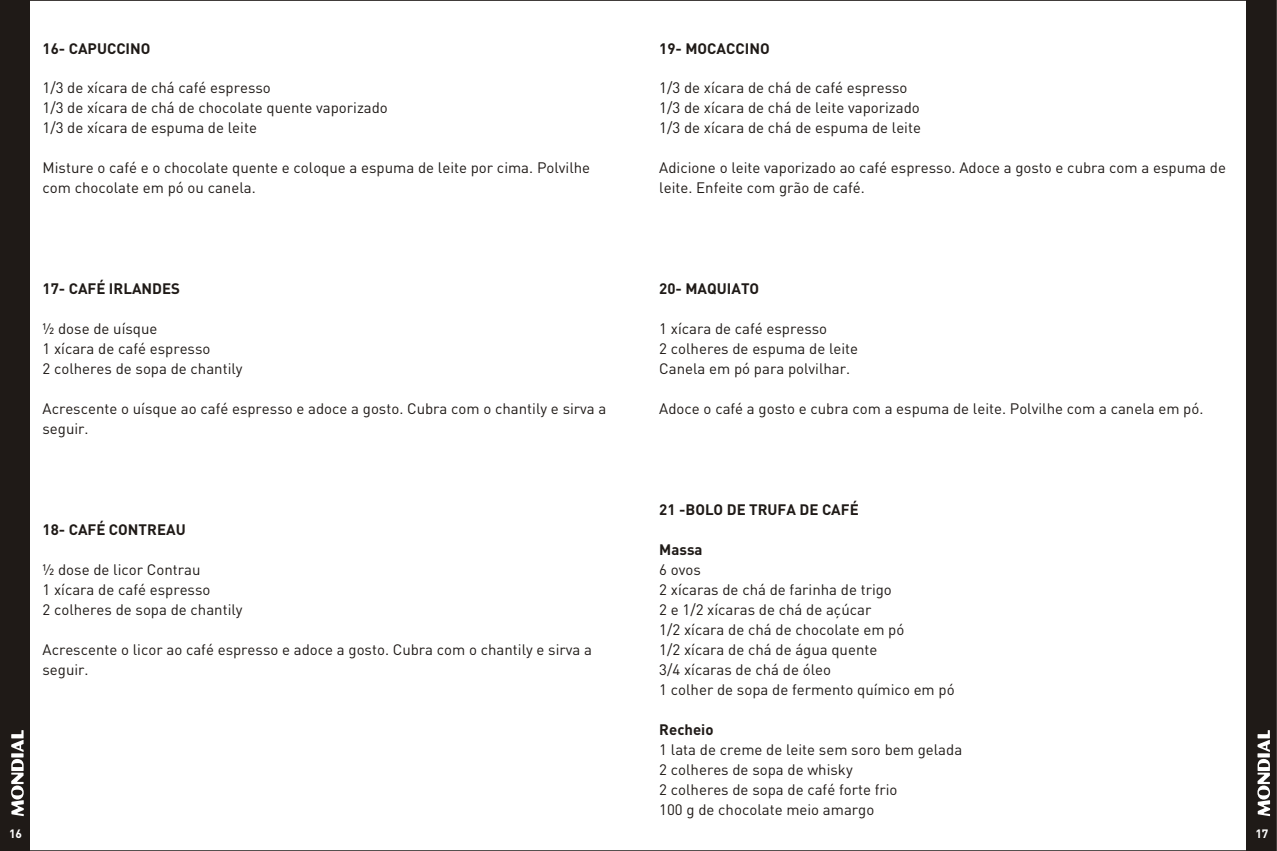
<style>
.page{position:relative;width:1277px;height:851px;background:#fff}
.page>*{position:absolute;margin:0;border:0;box-sizing:border-box;transform-origin:0 0}
.t1{font:15px/20px "DIN";color:#1f1a17}
.t2{font:700 15px "DIN";color:#1f1a17}
.t3{font:700 12px "DIN";color:#fff}
</style>
<div class="page">
<div style="left:0;top:0;width:30px;height:850px;background:#1f1a17"></div>
<div style="left:1246px;top:0;width:30px;height:850px;background:#1f1a17"></div>
<svg style="left:11px;top:730px;width:13px;height:86px"></svg>
<svg style="left:1257px;top:730px;width:13px;height:86px"></svg>
<p class="t2" style="left:43px;top:39px;width:109px">16- CAPUCCINO</p>
<p class="t1" style="left:43px;top:78px;width:347px">1/3 de xícara de chá café espresso<br>1/3 de xícara de chá de chocolate quente vaporizado<br>1/3 de xícara de espuma de leite</p>
<p class="t1" style="left:43px;top:158px;width:549px">Misture o café e o chocolate quente e coloque a espuma de leite por cima. Polvilhe com chocolate em pó ou canela.</p>
<p class="t2" style="left:43px;top:280px;width:139px">17- CAFÉ IRLANDES</p>
<p class="t1" style="left:43px;top:318px;width:202px">½ dose de uísque<br>1 xícara de café espresso<br>2 colheres de sopa de chantily</p>
<p class="t1" style="left:43px;top:398px;width:565px">Acrescente o uísque ao café espresso e adoce a gosto. Cubra com o chantily e sirva a seguir.</p>
<p class="t2" style="left:43px;top:520px;width:145px">18- CAFÉ CONTREAU</p>
<p class="t1" style="left:43px;top:559px;width:202px">½ dose de licor Contrau<br>1 xícara de café espresso<br>2 colheres de sopa de chantily</p>
<p class="t1" style="left:43px;top:639px;width:551px">Acrescente o licor ao café espresso e adoce a gosto. Cubra com o chantily e sirva a seguir.</p>
<p class="t2" style="left:659px;top:39px;width:112px">19- MOCACCINO</p>
<p class="t1" style="left:659px;top:78px;width:263px">1/3 de xícara de chá de café espresso<br>1/3 de xícara de chá de leite vaporizado<br>1/3 de xícara de chá de espuma de leite</p>
<p class="t1" style="left:659px;top:158px;width:568px">Adicione o leite vaporizado ao café espresso. Adoce a gosto e cubra com a espuma de leite. Enfeite com grão de café.</p>
<p class="t2" style="left:659px;top:280px;width:101px">20- MAQUIATO</p>
<p class="t1" style="left:659px;top:319px;width:200px">1 xícara de café espresso<br>2 colheres de espuma de leite<br>Canela em pó para polvilhar.</p>
<p class="t1" style="left:659px;top:399px;width:545px">Adoce o café a gosto e cubra com a espuma de leite. Polvilhe com a canela em pó.</p>
<p class="t2" style="left:659px;top:500px;width:201px">21 -BOLO DE TRUFA DE CAFÉ</p>
<p class="t2" style="left:659px;top:541px;width:45px">Massa</p>
<p class="t1" style="left:659px;top:559px;width:297px">6 ovos<br>2 xícaras de chá de farinha de trigo<br>2 e 1/2 xícaras de chá de açúcar<br>1/2 xícara de chá de chocolate em pó<br>1/2 xícara de chá de água quente<br>3/4 xícaras de chá de óleo<br>1 colher de sopa de fermento químico em pó</p>
<p class="t2" style="left:659px;top:721px;width:56px">Recheio</p>
<p class="t1" style="left:659px;top:739px;width:304px">1 lata de creme de leite sem soro bem gelada 2 colheres de sopa de whisky<br>2 colheres de sopa de café forte frio<br>100 g de chocolate meio amargo</p>
<p class="t3" style="left:9px;top:826px;width:15px">16</p>
<p class="t3" style="left:1255px;top:826px;width:15px">17</p>
</div>
